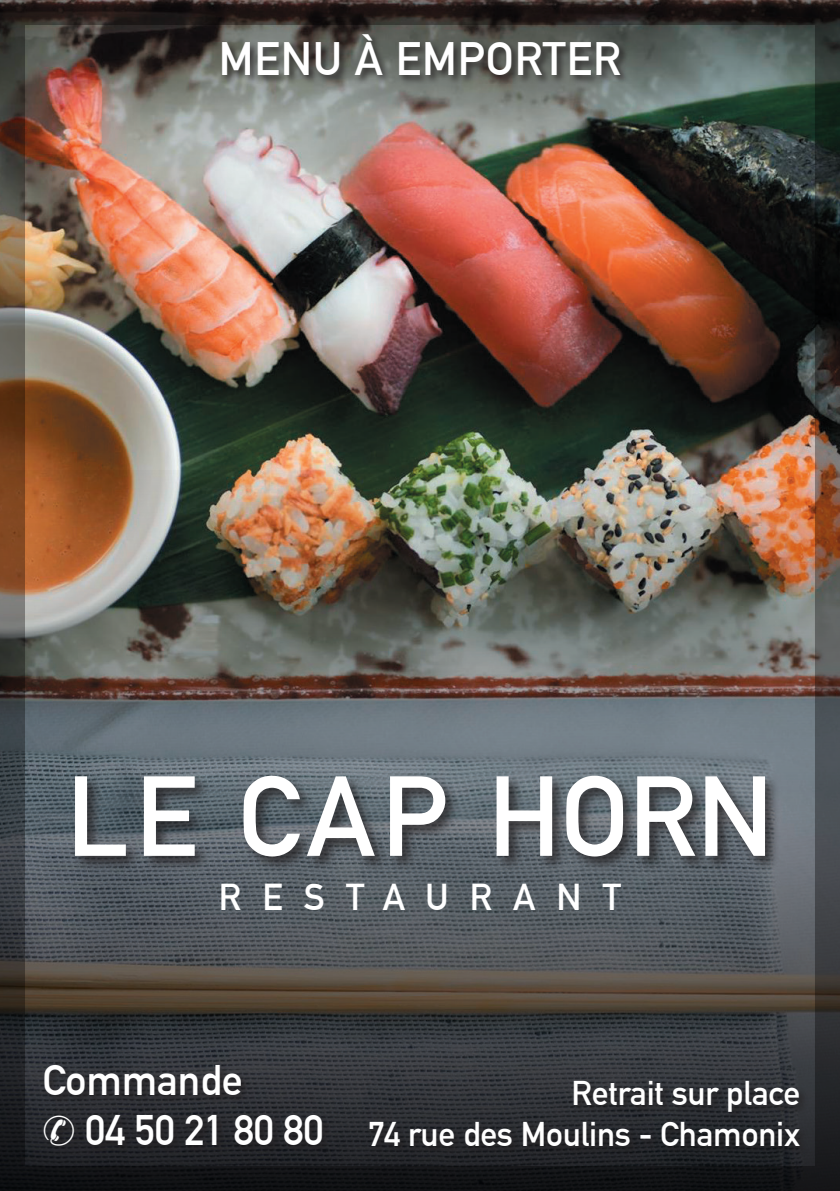
<style>
.page{position:relative;width:840px;height:1191px;background:#fff}
.page>*{position:absolute;margin:0;border:0;box-sizing:border-box;transform-origin:0 0}
.t1{font:700 111.6px "DIN Alternate";letter-spacing:.03em;color:#fff}
.t2{font:700 45.8px "DIN Alternate";letter-spacing:.02em;color:#fff}
.t3{font:700 41.8px/50.2px "DIN Alternate";letter-spacing:-.005em;color:#fff}
.t4{font:700 36.6px "DIN Alternate";letter-spacing:.575em;color:#fff}
.t5{font:700 33.6px/40.2px "DIN Alternate";letter-spacing:-.005em;color:#fff;text-align:right}
</style>
<div class="page">
<img style="left:0;top:0;width:839px;height:1191px">
<svg style="left:44px;top:1115px;width:30px;height:30px"></svg>
<h2 class="t2" style="left:219px;top:24px;width:403px">MENU À EMPORTER</h2>
<h1 class="t1" style="left:67px;top:731px;width:708px">LE CAP HORN</h1>
<p class="t4" style="left:219px;top:869px;width:403px">RESTAURANT</p>
<p class="t3" style="left:85px;top:1052px;width:240px;text-indent:-43px">Commande<br>04 50 21 80 80</p>
<p class="t5" style="left:368px;top:1071px;width:433px">Retrait sur place<br>74 rue des Moulins - Chamonix</p>
</div>
